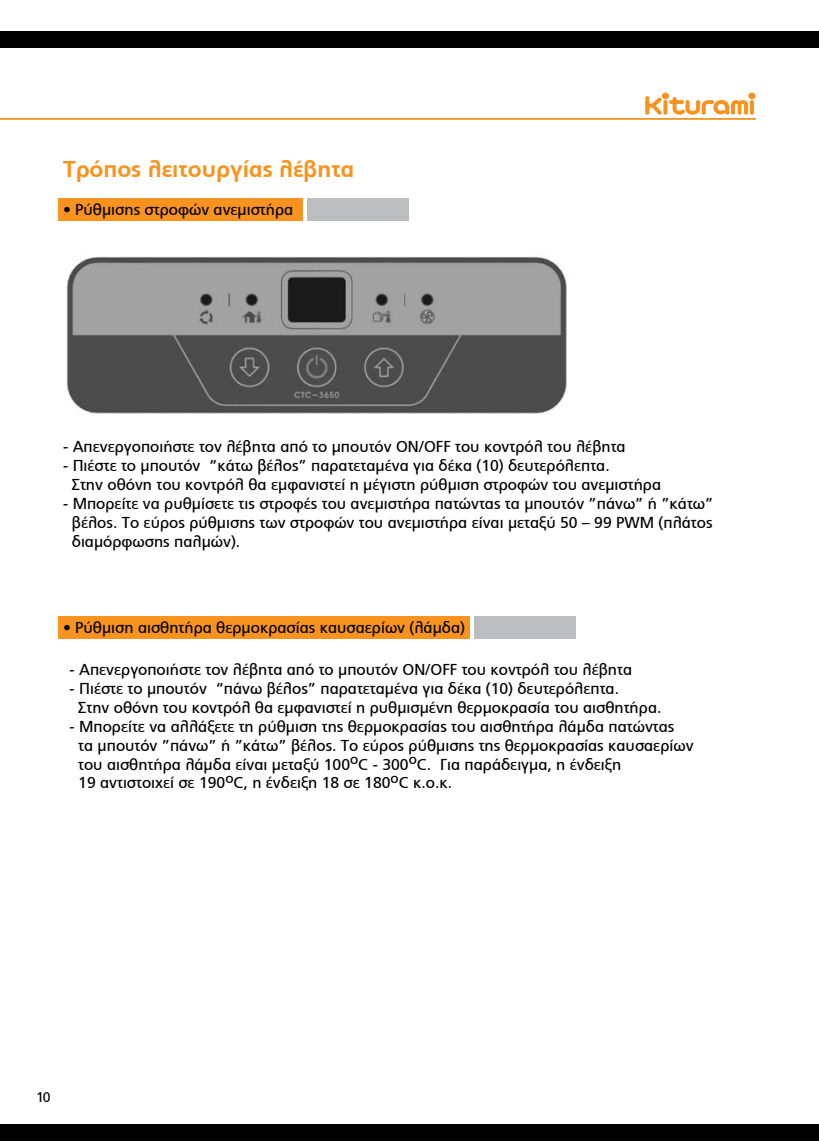
<style>
.page{position:relative;width:819px;height:1141px;background:#fff}
.page>*{position:absolute;margin:0;border:0;box-sizing:border-box;transform-origin:0 0}
.t1{font:700 22.75px "PF Catalog";color:#f7931e}
.t2{font:15.75px/18.9px "PF Catalog";color:#000}
.t3{font:14px "PF Catalog";color:#000}
</style>
<div class="page">
<hr style="left:0;top:118px;width:756px;height:2px;background:#f7931e">
<svg style="left:645px;top:93px;width:110px;height:22px"></svg>
<div style="left:0;top:1124px;width:819px;height:17px;background:#000"></div>
<div style="left:0;top:31px;width:819px;height:17px;background:#000"></div>
<div style="left:58px;top:198px;width:244px;height:22px;background:#f7931e"></div>
<div style="left:58px;top:617px;width:412px;height:22px;background:#f7931e"></div>
<div style="left:307px;top:198px;width:101px;height:23px;background:#bcbdc0"></div>
<div style="left:474px;top:617px;width:101px;height:22px;background:#bcbdc0"></div>
<img style="left:66px;top:256px;width:501px;height:158px">
<h1 class="t1" style="left:63px;top:155px;width:293px">Τρόπος λειτουργίας λέβητα</h1>
<p class="t2" style="left:63px;top:200px;width:232px">• Ρύθμισης στροφών ανεμιστήρα</p>
<p class="t2" style="left:63px;top:437px;width:564px">- Απενεργοποιήστε τον λέβητα από το μπουτόν ON/OFF του κοντρόλ του λέβητα</p>
<p class="t2" style="left:72px;top:456px;width:590px;text-indent:-9px">- Πιέστε το μπουτόν “κάτω βέλος” παρατεταμένα για δέκα (10) δευτερόλεπτα.<br>Στην οθόνη του κοντρόλ θα εμφανιστεί η μέγιστη ρύθμιση στροφών του ανεμιστήρα</p>
<p class="t2" style="left:72px;top:494px;width:643px;text-align:justify;text-indent:-9px">- Μπορείτε να ρυθμίσετε τις στροφές του ανεμιστήρα πατώντας τα μπουτόν ”πάνω” ή ”κάτω” βέλος. Το εύρος ρύθμισης των στροφών του ανεμιστήρα είναι μεταξύ 50 – 99 PWM (πλάτος διαμόρφωσης παλμών).</p>
<p class="t2" style="left:63px;top:618px;width:403px">• Ρύθμιση αισθητήρα θερμοκρασίας καυσαερίων (λάμδα)</p>
<p class="t2" style="left:69px;top:660px;width:564px">- Απενεργοποιήστε τον λέβητα από το μπουτόν ON/OFF του κοντρόλ του λέβητα</p>
<p class="t2" style="left:78px;top:679px;width:584px;text-indent:-9px">- Πιέστε το μπουτόν “πάνω βέλος” παρατεταμένα για δέκα (10) δευτερόλεπτα.<br>Στην οθόνη του κοντρόλ θα εμφανιστεί η ρυθμισμένη θερμοκρασία του αισθητήρα.</p>
<p class="t2" style="left:78px;top:717px;width:616px;text-indent:-9px">- Μπορείτε να αλλάξετε τη ρύθμιση της θερμοκρασίας του αισθητήρα λάμδα πατώντας<br>τα μπουτόν ”πάνω” ή ”κάτω” βέλος. Το εύρος ρύθμισης της θερμοκρασίας καυσαερίων του αισθητήρα λάμδα είναι μεταξύ 100<sup>o</sup>C - 300<sup>o</sup>C. Για παράδειγμα, η ένδειξη<br>19 αντιστοιχεί σε 190<sup>o</sup>C, η ένδειξη 18 σε 180<sup>o</sup>C κ.ο.κ.</p>
<p class="t3" style="left:36px;top:1089px;width:16px">10</p>
</div>
